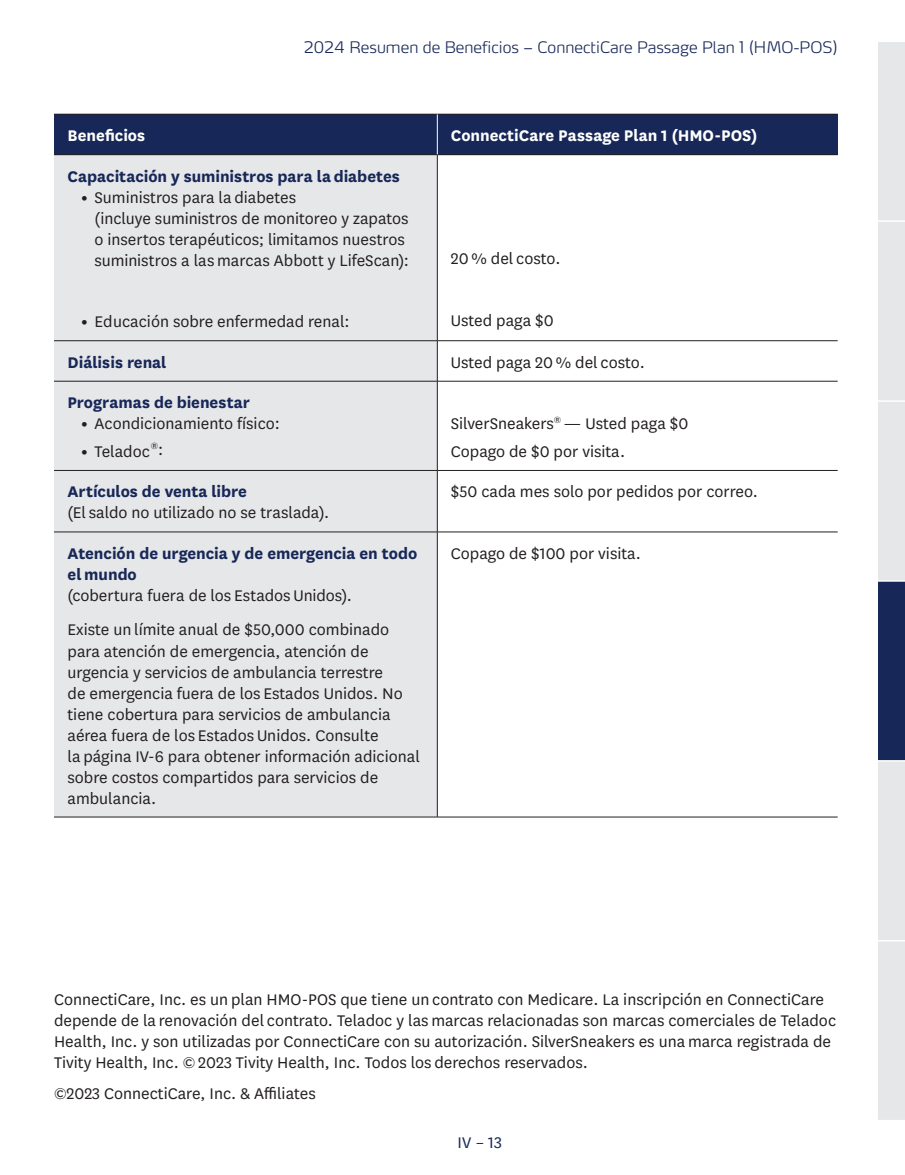
<style>
.page{position:relative;width:905px;height:1175px;background:#fff}
.page>*{position:absolute;margin:0;border:0;box-sizing:border-box;transform-origin:0 0}
.t1{font:18px/21px "National";color:#231f20}
.t2{font:700 18px/21px "National";color:#172757}
.t3{font:700 18px "National";color:#fff}
.t4{font:18px "National";color:#172757}
.t5{font:300 expanded 15.75px "Max Pro";color:#172757}
.s1{font-weight:800}
</style>
<div class="page">
<svg style="left:878px;top:42px;width:26px;height:1077px;background:#c3c7d0"></svg>
<div style="left:54px;top:155px;width:383px;height:186px;background:#e6e7e9"></div>
<div style="left:54px;top:341px;width:383px;height:40px;background:#e6e7e9"></div>
<div style="left:54px;top:381px;width:383px;height:89px;background:#e6e7e9"></div>
<div style="left:54px;top:470px;width:383px;height:62px;background:#e6e7e9"></div>
<div style="left:54px;top:532px;width:383px;height:285px;background:#e6e7e9"></div>
<div style="left:437px;top:114px;width:400px;height:41px;background:#172757"></div>
<div style="left:54px;top:114px;width:383px;height:41px;background:#172757"></div>
<hr style="left:54px;top:154px;width:383px;height:1px;background:#231f20">
<hr style="left:437px;top:154px;width:400px;height:1px;background:#231f20">
<hr style="left:437px;top:114px;width:400px;height:1px;background:#231f20">
<hr style="left:54px;top:114px;width:383px;height:1px;background:#231f20">
<hr style="left:437px;top:114px;width:1px;height:40px;background:#fff">
<hr style="left:437px;top:155px;width:1px;height:185px;background:#231f20">
<hr style="left:54px;top:340px;width:383px;height:1px;background:#231f20">
<hr style="left:437px;top:340px;width:400px;height:1px;background:#231f20">
<hr style="left:437px;top:341px;width:1px;height:40px;background:#231f20">
<hr style="left:54px;top:381px;width:383px;height:1px;background:#231f20">
<hr style="left:437px;top:381px;width:400px;height:1px;background:#231f20">
<hr style="left:437px;top:381px;width:1px;height:89px;background:#231f20">
<hr style="left:54px;top:470px;width:383px;height:1px;background:#231f20">
<hr style="left:437px;top:470px;width:400px;height:1px;background:#231f20">
<hr style="left:437px;top:470px;width:1px;height:62px;background:#231f20">
<hr style="left:54px;top:531px;width:383px;height:1px;background:#231f20">
<hr style="left:437px;top:531px;width:400px;height:1px;background:#231f20">
<hr style="left:437px;top:532px;width:1px;height:285px;background:#231f20">
<hr style="left:54px;top:816px;width:383px;height:1px;background:#231f20">
<hr style="left:437px;top:816px;width:400px;height:1px;background:#231f20">
<p class="t5" style="left:304px;top:34px;width:535px">2024 Resumen de Beneficios – ConnectiCare Passage Plan 1 (HMO-POS)</p>
<p class="t3" style="left:68px;top:123px;width:79px">Beneficios</p>
<p class="t3" style="left:451px;top:123px;width:308px">ConnectiCare Passage Plan 1 (HMO-POS)</p>
<p class="t2" style="left:68px;top:164px;width:334px">Capacitación y suministros para la diabetes</p>
<p class="t1" style="left:95px;top:186px;width:316px;text-indent:-14px"><span class="s1">•</span> Suministros para la diabetes<br>(incluye suministros de monitoreo y zapatos o insertos terapéuticos; limitamos nuestros suministros a las marcas Abbott y LifeScan):</p>
<p class="t1" style="left:451px;top:247px;width:111px">20 % del costo.</p>
<p class="t1" style="left:81px;top:310px;width:270px"><span class="s1">•</span> Educación sobre enfermedad renal:</p>
<p class="t1" style="left:451px;top:310px;width:104px">Usted paga $0</p>
<p class="t2" style="left:68px;top:350px;width:100px">Diálisis renal</p>
<p class="t1" style="left:451px;top:351px;width:195px">Usted paga 20 % del costo.</p>
<p class="t2" style="left:68px;top:391px;width:184px">Programas de bienestar</p>
<p class="t1" style="left:81px;top:412px;width:200px"><span class="s1">•</span> Acondicionamiento físico:</p>
<p class="t1" style="left:81px;top:440px;width:84px"><span class="s1">•</span> Teladoc <sup>®</sup>:</p>
<p class="t1" style="left:451px;top:412px;width:239px">SilverSneakers<sup>®</sup> — Usted paga $0</p>
<p class="t1" style="left:451px;top:440px;width:176px">Copago de $0 por visita.</p>
<p class="t2" style="left:68px;top:480px;width:181px">Artículos de venta libre</p>
<p class="t1" style="left:68px;top:501px;width:263px">(El saldo no utilizado no se traslada).</p>
<p class="t2" style="left:68px;top:541px;width:351px">Atención de urgencia y de emergencia en todo el mundo</p>
<p class="t1" style="left:68px;top:584px;width:286px">(cobertura fuera de los Estados Unidos).</p>
<p class="t1" style="left:68px;top:618px;width:354px">Existe un límite anual de $50,000 combinado para atención de emergencia, atención de urgencia y servicios de ambulancia terrestre<br>de emergencia fuera de los Estados Unidos. No tiene cobertura para servicios de ambulancia aérea fuera de los Estados Unidos. Consulte<br>la página IV-6 para obtener información adicional sobre costos compartidos para servicios de ambulancia.</p>
<p class="t1" style="left:451px;top:480px;width:308px">$50 cada mes solo por pedidos por correo.</p>
<p class="t1" style="left:451px;top:542px;width:192px">Copago de $100 por visita.</p>
<p class="t1" style="left:54px;top:987px;width:783px">ConnectiCare, Inc. es un plan HMO-POS que tiene un contrato con Medicare. La inscripción en ConnectiCare depende de la renovación del contrato. Teladoc y las marcas relacionadas son marcas comerciales de Teladoc Health, Inc. y son utilizadas por ConnectiCare con su autorización. SilverSneakers es una marca registrada de Tivity Health, Inc. © 2023 Tivity Health, Inc. Todos los derechos reservados.</p>
<p class="t1" style="left:54px;top:1082px;width:263px">©2023 ConnectiCare, Inc. &amp; Affiliates</p>
<p class="t4" style="left:457px;top:1130px;width:46px">IV – 13</p>
</div>
